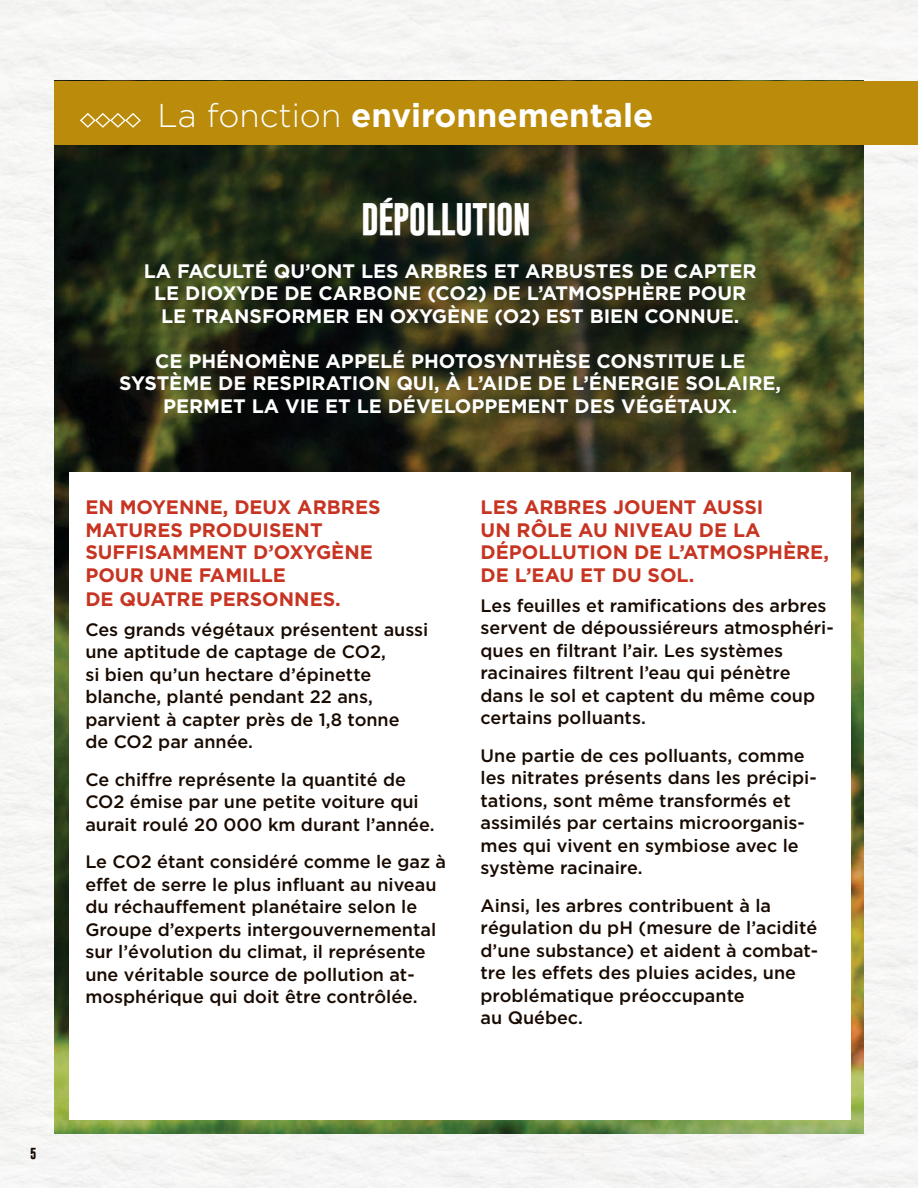
<style>
.page{position:relative;width:918px;height:1188px;background:#f6f6f5}
.page>*{position:absolute;margin:0;border:0;box-sizing:border-box;transform-origin:0 0}
.t1{font:700 33px "Gotham";color:#fff}
.t2{font:700 33px "Gobold";letter-spacing:-.02em;color:#fff}
.t3{font:700 19.5px/22.5px "Gotham";color:#fff;text-align:center}
.t4{font:700 19.5px/23px "Gotham";color:#c73522}
.t5{font:500 18px/22.5px "Gotham";color:#180a00}
.t6{font:700 11.55px "Gobold";color:#180a00}
.s1{font-weight:300}
</style>
<div class="page">
<img style="left:54px;top:145px;width:810px;height:989px">
<div style="left:70px;top:473px;width:781px;height:647px;background:#fff"></div>
<div style="left:54px;top:81px;width:864px;height:64px;background:#bb8b0b"></div>
<svg style="left:80px;top:113px;width:61px;height:15px"></svg>
<p class="t6" style="left:30px;top:1146px;width:8px">5</p>
<h1 class="t1" style="left:158px;top:96px;width:497px"><span class="s1">La fonction</span> ENVIRONNEMENTALE</h1>
<h1 class="t2" style="left:361px;top:197px;width:172px">DÉPOLLUTION</h1>
<p class="t3" style="left:144px;top:259px;width:614px">LA FACULTÉ QU’ONT LES ARBRES ET ARBUSTES DE CAPTER<br>LE DIOXYDE DE CARBONE (CO2) DE L’ATMOSPHÈRE POUR<br>LE TRANSFORMER EN OXYGÈNE (O2) EST BIEN CONNUE.</p>
<p class="t3" style="left:119px;top:349px;width:663px">CE PHÉNOMÈNE APPELÉ PHOTOSYNTHÈSE CONSTITUE LE<br>SYSTÈME DE RESPIRATION QUI, À L’AIDE DE L’ÉNERGIE SOLAIRE,<br>PERMET LA VIE ET LE DÉVELOPPEMENT DES VÉGÉTAUX.</p>
<p class="t4" style="left:85px;top:496px;width:297px">EN MOYENNE, DEUX ARBRES<br>MATURES PRODUISENT<br>SUFFISAMMENT D’OXYGÈNE<br>POUR UNE FAMILLE<br>DE QUATRE PERSONNES.</p>
<p class="t5" style="left:85px;top:618px;width:345px">Ces grands végétaux présentent aussi une aptitude de captage de CO2,<br>si bien qu’un hectare d’épinette blanche, planté pendant 22 ans, parvient à capter près de 1,8 tonne<br>de CO2 par année.</p>
<p class="t5" style="left:85px;top:768px;width:351px">Ce chiffre représente la quantité de<br>CO2 émise par une petite voiture qui aurait roulé 20 000 km durant l’année.</p>
<p class="t5" style="left:85px;top:850px;width:362px">Le CO2 étant considéré comme le gaz à effet de serre le plus influant au niveau du réchauffement planétaire selon le Groupe d’experts intergouvernemental sur l’évolution du climat, il représente une véritable source de pollution at&shy;mosphérique qui doit être contrôlée.</p>
<p class="t4" style="left:481px;top:496px;width:350px;line-height:22.5px">LES ARBRES JOUENT AUSSI<br>UN RÔLE AU NIVEAU DE LA<br>DÉPOLLUTION DE L’ATMOSPHÈRE,<br>DE L’EAU ET DU SOL.</p>
<p class="t5" style="left:481px;top:594px;width:355px">Les feuilles et ramifications des arbres servent de dépoussiéreurs atmosphéri&shy;ques en filtrant l’air. Les systèmes racinaires filtrent l’eau qui pénètre dans le sol et captent du même coup certains polluants.</p>
<p class="t5" style="left:481px;top:744px;width:338px">Une partie de ces polluants, comme les nitrates présents dans les précipi&shy;tations, sont même transformés et assimilés par certains microorganis&shy;mes qui vivent en symbiose avec le système racinaire.</p>
<p class="t5" style="left:481px;top:894px;width:339px">Ainsi, les arbres contribuent à la régulation du pH (mesure de l’acidité d’une substance) et aident à combat&shy;tre les effets des pluies acides, une problématique préoccupante<br>au Québec.</p>
</div>
